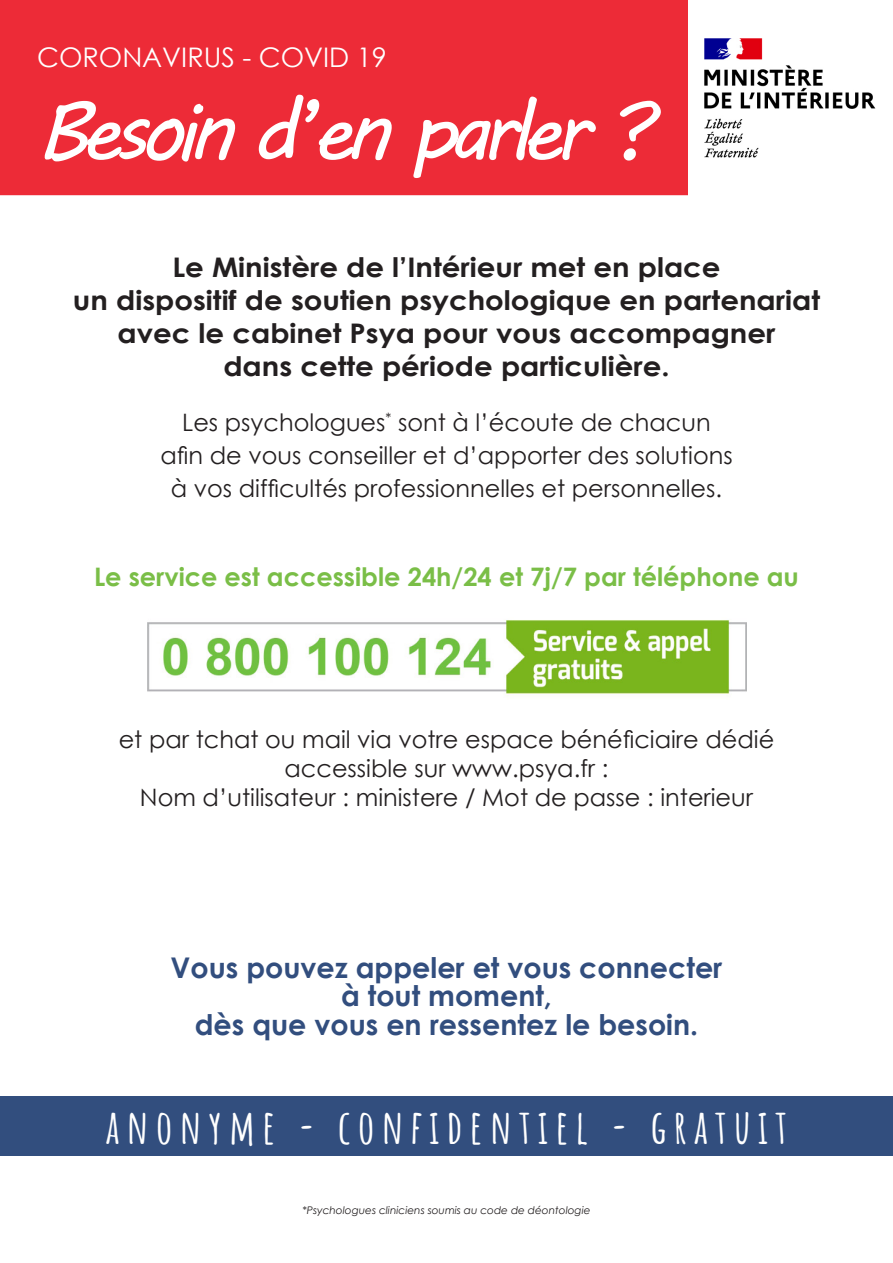
<style>
.page{position:relative;width:893px;height:1263px;background:#fff}
.page>*{position:absolute;margin:0;border:0;box-sizing:border-box;transform-origin:0 0}
.t1{font:84px "MV Boli";letter-spacing:-.1em;color:#fff}
.t2{font:700 46.5px "Amatic SC";letter-spacing:.15em;color:#fff}
.t3{font:700 28.5px "Century Gothic";color:#324e7e}
.t4{font:700 27px "Century Gothic";color:#231f20;scale:1.08 1}
.t5{font:27px "Century Gothic";color:#fff}
.t6{font:700 25.5px "Century Gothic";color:#7abe47}
.t7{font:24px "Century Gothic";color:#231f20}
.t8{font:italic 10.5px "Century Gothic";color:#231f20}
</style>
<div class="page">
<div style="left:0;top:1096px;width:893px;height:59px;background:#324e7e"></div>
<div style="left:0;top:0;width:688px;height:196px;background:#ed2b37"></div>
<img style="left:148px;top:620px;width:599px;height:76px">
<img style="left:705px;top:38px;width:171px;height:120px">
<p class="t5" style="left:37px;top:38px;width:351px">CORONAVIRUS - COVID 19</p>
<p class="t1" style="left:37px;top:73px;width:617px">Besoin d’en parler ?</p>
<p class="t4" style="left:172px;top:247px;width:509px">Le Ministère de l’Intérieur met en place</p>
<p class="t4" style="left:73px;top:280px;width:693px">un dispositif de soutien psychologique en partenariat</p>
<p class="t4" style="left:118px;top:313px;width:611px">avec le cabinet Psya pour vous accompagner</p>
<p class="t4" style="left:223px;top:346px;width:415px">dans cette période particulière.</p>
<p class="t7" style="left:182px;top:405px;width:530px">Les psychologues<sup>*</sup> sont à l’écoute de chacun</p>
<p class="t7" style="left:160px;top:438px;width:574px">afin de vous conseiller et d’apporter des solutions</p>
<p class="t7" style="left:171px;top:471px;width:553px">à vos difficultés professionnelles et personnelles.</p>
<p class="t6" style="left:94px;top:558px;width:706px">Le service est accessible 24h/24 et 7j/7 par téléphone au</p>
<p class="t7" style="left:119px;top:723px;width:657px">et par tchat ou mail via votre espace bénéficiaire dédié</p>
<p class="t7" style="left:285px;top:752px;width:325px">accessible sur www.psya.fr :</p>
<p class="t7" style="left:140px;top:780px;width:615px">Nom d’utilisateur : ministere / Mot de passe : interieur</p>
<p class="t3" style="left:171px;top:946px;width:553px">Vous pouvez appeler et vous connecter</p>
<p class="t3" style="left:341px;top:974px;width:212px">à tout moment,</p>
<p class="t3" style="left:195px;top:1003px;width:505px">dès que vous en ressentez le besoin.</p>
<p class="t2" style="left:106px;top:1090px;width:683px">ANONYME - CONFIDENTIEL - GRATUIT</p>
<p class="t8" style="left:302px;top:1203px;width:290px">*Psychologues cliniciens soumis au code de déontologie</p>
</div>
